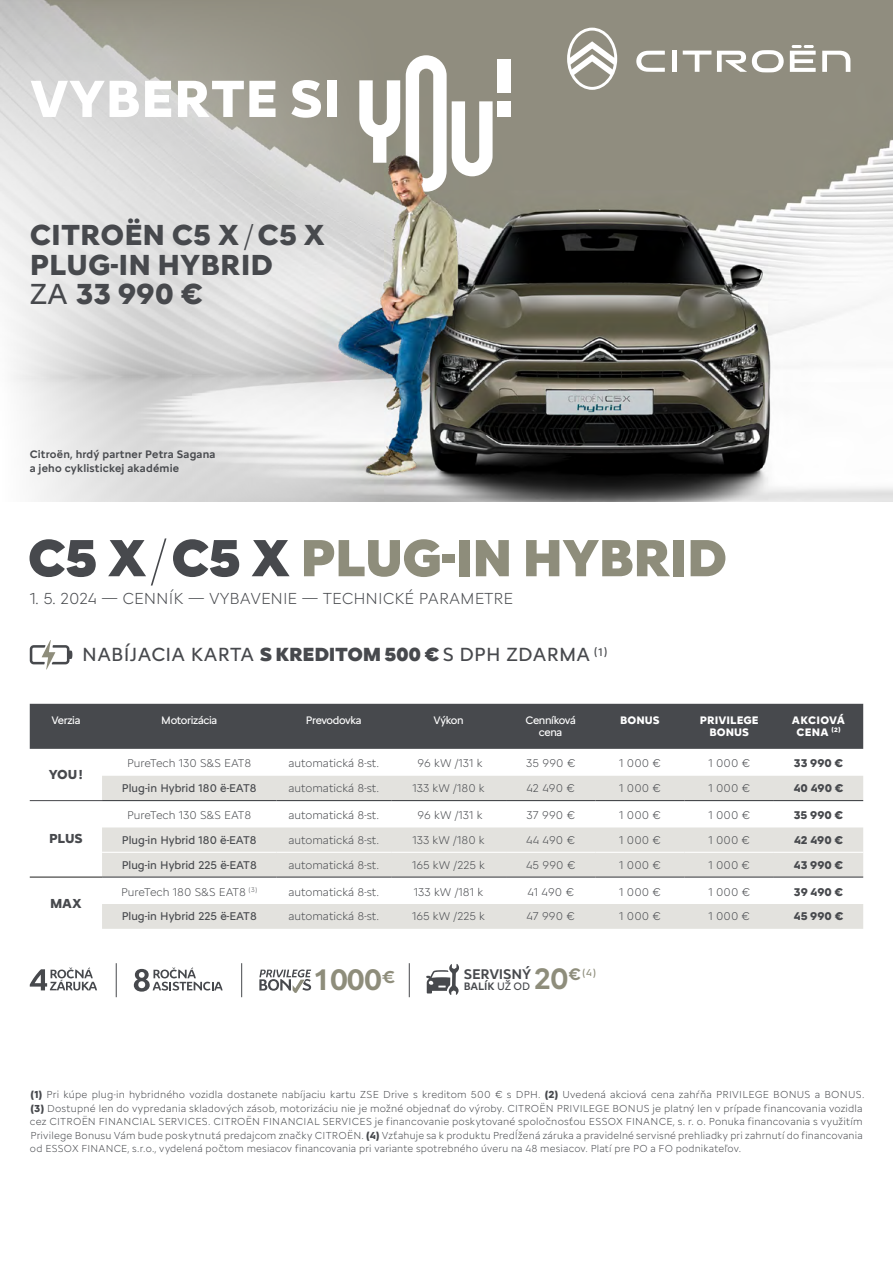
<style>
.page{position:relative;width:893px;height:1263px;background:#fff}
.page>*{position:absolute;margin:0;border:0;box-sizing:border-box;transform-origin:0 0}
.t1{font:900 54px "Citroen Type";letter-spacing:-.02em;color:#8e8d7b}
.t2{font:700 54px "Citroen Type";color:#fff}
.t3{font:700 32.1px "Citroen";color:#8e8d7b}
.t4{font:700 30px/29.2px "Citroen Type";color:#47494d}
.t5{font:19.65px "Citroen Type";letter-spacing:.015em;color:#47494d}
.t6{font:300 16.5px "Citroen Type";color:#47494d}
.t7{font:500 14.55px "Citroen Type";letter-spacing:-.01em;color:#47494d}
.t8{font:700 13.5px "Citroen Type";letter-spacing:-.015em;color:#47494d}
.t9{font:300 11.7px "Citroen Type";color:#47494d}
.t10{font:11.7px "Citroen Type";color:#47494d}
.t11{font:700 11.7px "Citroen Type";color:#47494d}
.t12{font:500 11.25px/14.2px "Citroen Type";letter-spacing:.015em;color:#47494d}
.t13{font:11.25px/12px "Citroen Type";letter-spacing:-.03em;color:#fff;text-align:center}
.t14{font:700 11.25px/12px "Citroen Type";letter-spacing:.005em;color:#fff;text-align:center}
.t15{font:700 11.25px/12px "Citroen Type";letter-spacing:.03em;color:#fff;text-align:center}
.t16{font:500 11.1px "Citroen Type";letter-spacing:-.01em;color:#47494d}
.t17{font:300 10.5px/13.5px "Citroen Type";letter-spacing:.02em;color:#47494d}
.t18{font:10.35px "Citroen Type";color:#8e8d7b}
.s1{font-weight:300}
.s2{font-weight:400}
.s3{color:#47494d}
.s4{font-weight:200;color:#47494d}
.s5{font-weight:900}
.s6{font-weight:500;font-size:30.6px}
.s7{font-weight:500;font-size:17.25px}
.s8{font-weight:700}
</style>
<div class="page">
<div style="left:30px;top:704px;width:833px;height:45px;background:#47494d"></div>
<svg style="left:102px;top:776px;width:761px;height:153px;fill:#e3e2de"></svg>
<hr style="left:30px;top:800px;width:72px;height:1px;background:#5a5b5f">
<hr style="left:102px;top:800px;width:174px;height:1px;background:#47494d">
<hr style="left:276px;top:800px;width:115px;height:1px;background:#47494d">
<hr style="left:391px;top:800px;width:115px;height:1px;background:#47494d">
<hr style="left:506px;top:800px;width:89px;height:1px;background:#47494d">
<hr style="left:595px;top:800px;width:90px;height:1px;background:#47494d">
<hr style="left:685px;top:800px;width:89px;height:1px;background:#47494d">
<hr style="left:774px;top:800px;width:89px;height:1px;background:#47494d">
<hr style="left:30px;top:876px;width:72px;height:2px;background:#383937">
<hr style="left:102px;top:876px;width:174px;height:2px;background:#47494d">
<hr style="left:276px;top:876px;width:115px;height:2px;background:#47494d">
<hr style="left:391px;top:876px;width:115px;height:2px;background:#47494d">
<hr style="left:506px;top:876px;width:89px;height:2px;background:#47494d">
<hr style="left:595px;top:876px;width:90px;height:2px;background:#47494d">
<hr style="left:685px;top:876px;width:89px;height:2px;background:#47494d">
<hr style="left:774px;top:876px;width:89px;height:2px;background:#47494d">
<hr style="left:102px;top:852px;width:174px;height:1px;background:#fff">
<hr style="left:276px;top:852px;width:115px;height:1px;background:#fff">
<hr style="left:391px;top:852px;width:115px;height:1px;background:#fff">
<hr style="left:506px;top:852px;width:89px;height:1px;background:#fff">
<hr style="left:595px;top:852px;width:90px;height:1px;background:#fff">
<hr style="left:685px;top:852px;width:89px;height:1px;background:#fff">
<hr style="left:774px;top:852px;width:89px;height:1px;background:#fff">
<svg style="left:134px;top:967px;width:89px;height:25px"></svg>
<svg style="left:30px;top:967px;width:67px;height:23px"></svg>
<hr style="left:116px;top:963px;width:1px;height:34px;background:#47494d">
<hr style="left:241px;top:963px;width:1px;height:34px;background:#47494d">
<hr style="left:409px;top:963px;width:1px;height:34px;background:#47494d">
<svg style="left:259px;top:969px;width:52px;height:24px"></svg>
<svg style="left:426px;top:964px;width:33px;height:31px"></svg>
<svg style="left:30px;top:640px;width:42px;height:29px"></svg>
<img style="left:383px;top:0;width:510px;height:502px">
<svg style="left:0;top:0;width:383px;height:502px;background:#d4d3d1"></svg>
<svg style="left:822px;top:51px;width:28px;height:21px"></svg>
<svg style="left:802px;top:45px;width:14px;height:27px"></svg>
<img style="left:322px;top:2px;width:480px;height:500px">
<h1 class="t2" style="left:30px;top:58px;width:312px">VYBERTE SI</h1>
<h3 class="t4" style="left:30px;top:219px;width:297px">CITROËN C5 X <span class="s1">/</span>C5 X<br>PLUG-IN HYBRID<br><span class="s2">ZA</span> 33 990 €</h3>
<p class="t12" style="left:30px;top:446px;width:187px">Citroën, hrdý partner Petra Sagana a jeho cyklistickej akadémie</p>
<h1 class="t1" style="left:28px;top:517px;width:701px"><span class="s3">C5 X</span> <span class="s4">/</span> <span class="s3">C5 X</span> PLUG-IN HYBRID</h1>
<h3 class="t6" style="left:30px;top:586px;width:485px">1. 5. 2024 — CENNÍK — VYBAVENIE — TECHNICKÉ PARAMETRE</h3>
<h3 class="t5" style="left:82px;top:640px;width:527px">NABÍJACIA KARTA <span class="s5">S KREDITOM 500 €</span> S DPH ZDARMA <sup>(1)</sup></h3>
<p class="t13" style="left:51px;top:714px;width:31px">Verzia</p>
<p class="t13" style="left:161px;top:714px;width:57px">Motorizácia</p>
<p class="t13" style="left:306px;top:714px;width:57px">Prevodovka</p>
<p class="t13" style="left:434px;top:714px;width:32px">Výkon</p>
<p class="t13" style="left:526px;top:714px;width:52px">Cenníková cena</p>
<p class="t14" style="left:620px;top:714px;width:41px">BONUS</p>
<p class="t14" style="left:700px;top:714px;width:60px">PRIVILEGE<br>BONUS</p>
<p class="t15" style="left:792px;top:714px;width:55px">AKCIOVÁ<br>CENA <sup>(2)</sup></p>
<p class="t8" style="left:49px;top:764px;width:35px">YOU !</p>
<p class="t9" style="left:127px;top:754px;width:126px">PureTech 130 S&amp;S EAT8</p>
<p class="t9" style="left:288px;top:754px;width:92px">automatická 8-st.</p>
<p class="t9" style="left:418px;top:754px;width:67px">96 kW /131 k</p>
<p class="t9" style="left:526px;top:754px;width:51px">35 990 €</p>
<p class="t9" style="left:619px;top:754px;width:43px">1 000 €</p>
<p class="t9" style="left:709px;top:754px;width:43px">1 000 €</p>
<p class="t11" style="left:794px;top:754px;width:51px">33 990 €</p>
<p class="t10" style="left:122px;top:779px;width:136px">Plug-in Hybrid 180 ë-EAT8</p>
<p class="t9" style="left:288px;top:779px;width:92px">automatická 8-st.</p>
<p class="t9" style="left:412px;top:779px;width:74px">133 kW /180 k</p>
<p class="t9" style="left:526px;top:779px;width:50px">42 490 €</p>
<p class="t9" style="left:619px;top:779px;width:43px">1 000 €</p>
<p class="t9" style="left:709px;top:779px;width:43px">1 000 €</p>
<p class="t11" style="left:794px;top:779px;width:51px">40 490 €</p>
<p class="t8" style="left:49px;top:828px;width:35px">PLUS</p>
<p class="t8" style="left:50px;top:893px;width:33px">MAX</p>
<p class="t9" style="left:127px;top:806px;width:126px">PureTech 130 S&amp;S EAT8</p>
<p class="t9" style="left:288px;top:806px;width:92px">automatická 8-st.</p>
<p class="t9" style="left:418px;top:806px;width:67px">96 kW /131 k</p>
<p class="t9" style="left:526px;top:806px;width:50px">37 990 €</p>
<p class="t9" style="left:619px;top:806px;width:43px">1 000 €</p>
<p class="t9" style="left:709px;top:806px;width:43px">1 000 €</p>
<p class="t11" style="left:794px;top:806px;width:51px">35 990 €</p>
<p class="t10" style="left:122px;top:831px;width:136px">Plug-in Hybrid 180 ë-EAT8</p>
<p class="t9" style="left:288px;top:831px;width:92px">automatická 8-st.</p>
<p class="t9" style="left:412px;top:831px;width:74px">133 kW /180 k</p>
<p class="t9" style="left:526px;top:831px;width:50px">44 490 €</p>
<p class="t9" style="left:619px;top:831px;width:43px">1 000 €</p>
<p class="t9" style="left:709px;top:831px;width:43px">1 000 €</p>
<p class="t11" style="left:794px;top:831px;width:51px">42 490 €</p>
<p class="t10" style="left:122px;top:856px;width:137px">Plug-in Hybrid 225 ë-EAT8</p>
<p class="t9" style="left:288px;top:856px;width:92px">automatická 8-st.</p>
<p class="t9" style="left:412px;top:856px;width:75px">165 kW /225 k</p>
<p class="t9" style="left:526px;top:856px;width:51px">45 990 €</p>
<p class="t9" style="left:619px;top:856px;width:43px">1 000 €</p>
<p class="t9" style="left:708px;top:856px;width:43px">1 000 €</p>
<p class="t11" style="left:794px;top:856px;width:51px">43 990 €</p>
<p class="t9" style="left:121px;top:883px;width:138px">PureTech 180 S&amp;S EAT8 <sup>(3)</sup></p>
<p class="t9" style="left:288px;top:883px;width:92px">automatická 8-st.</p>
<p class="t9" style="left:414px;top:883px;width:71px">133 kW /181 k</p>
<p class="t9" style="left:527px;top:883px;width:48px">41 490 €</p>
<p class="t9" style="left:619px;top:883px;width:43px">1 000 €</p>
<p class="t9" style="left:709px;top:883px;width:43px">1 000 €</p>
<p class="t11" style="left:794px;top:883px;width:51px">39 490 €</p>
<p class="t10" style="left:122px;top:907px;width:137px">Plug-in Hybrid 225 ë-EAT8</p>
<p class="t9" style="left:288px;top:908px;width:92px">automatická 8-st.</p>
<p class="t9" style="left:412px;top:908px;width:75px">165 kW /225 k</p>
<p class="t9" style="left:526px;top:908px;width:50px">47 990 €</p>
<p class="t9" style="left:619px;top:908px;width:43px">1 000 €</p>
<p class="t9" style="left:708px;top:908px;width:43px">1 000 €</p>
<p class="t11" style="left:794px;top:907px;width:51px">45 990 €</p>
<h2 class="t3" style="left:312px;top:961px;width:85px">1000<sup>¤</sup></h2>
<h3 class="t7" style="left:464px;top:963px;width:69px">SERVISNÝ</h3>
<p class="t16" style="left:464px;top:978px;width:68px">BALÍK <span class="s2">UŽ OD</span></p>
<p class="t18" style="left:534px;top:965px;width:64px"><span class="s6">20</span><span class="s7">€</span>(4)</p>
<p class="t17" style="left:30px;top:1087px;width:836px"><span class="s8">(1)</span> Pri kúpe plug-in hybridného vozidla dostanete nabíjaciu kartu ZSE Drive s kreditom 500 € s DPH. <span class="s8">(2)</span> Uvedená akciová cena zahŕňa PRIVILEGE BONUS a BONUS. <span class="s8">(3)</span> Dostupné len do vypredania skladových zásob, motorizáciu nie je možné objednať do výroby. CITROËN PRIVILEGE BONUS je platný len v prípade financovania vozidla cez CITROËN FINANCIAL SERVICES. CITROËN FINANCIAL SERVICES je financovanie poskytované spoločnosťou ESSOX FINANCE, s. r. o. Ponuka financovania s využitím Privilege Bonusu Vám bude poskytnutá predajcom značky CITROËN. <span class="s8">(4)</span> Vzťahuje sa k produktu Predĺžená záruka a pravidelné servisné prehliadky pri zahrnutí do financovania od ESSOX FINANCE, s.r.o., vydelená počtom mesiacov financovania pri variante spotrebného úveru na 48 mesiacov. Platí pre PO a FO podnikateľov.</p>
</div>
